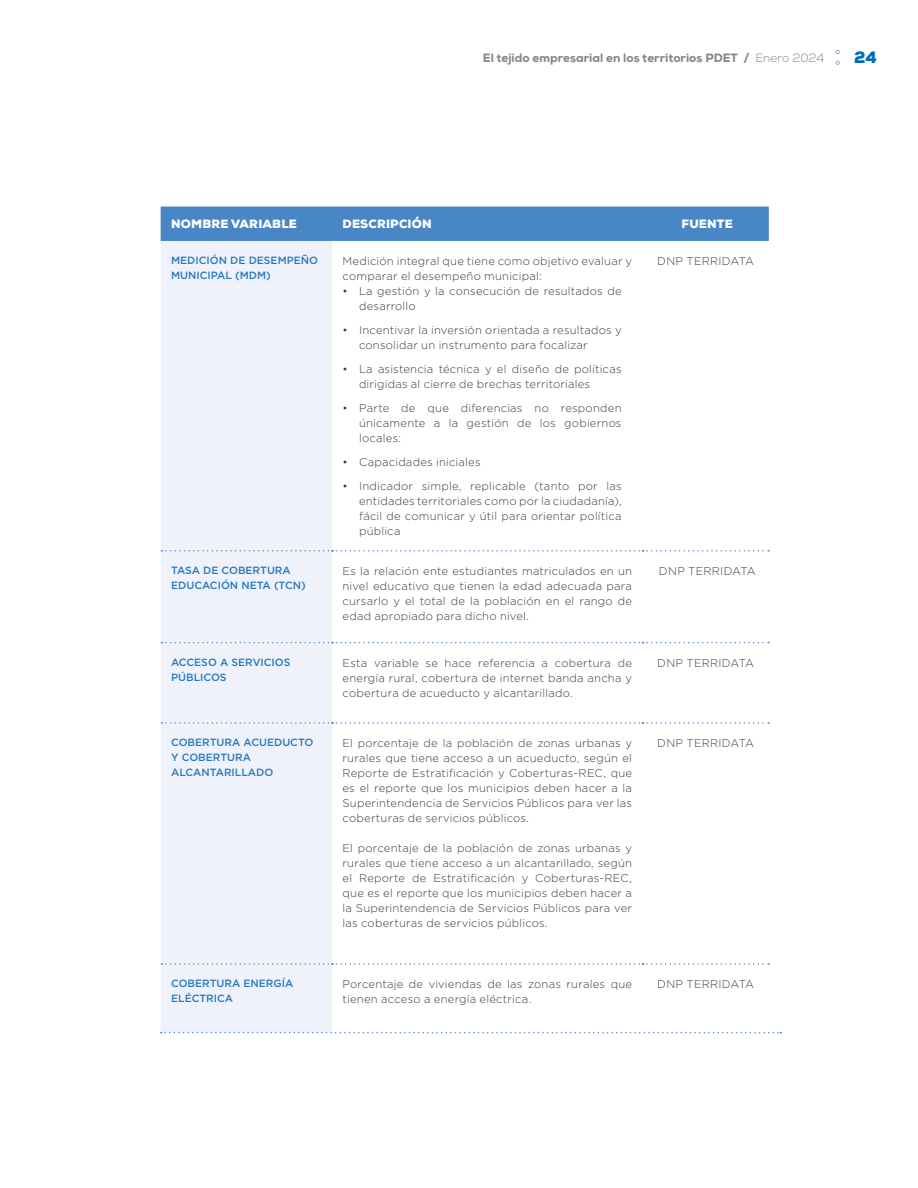
<style>
.page{position:relative;width:918px;height:1188px;background:#fff}
.page>*{position:absolute;margin:0;border:0;box-sizing:border-box;transform-origin:0 0}
.t1{font:900 16.5px "Nexa";color:#006eb7}
.t2{font:800 12px "Nexa";color:#878787}
.t3{font:900 12px "Nexa";letter-spacing:.015em;color:#fff}
.t4{font:300 11.25px/15px "Gotham";letter-spacing:.02em;color:#3c3c3b;text-align:justify}
.t5{font:500 10.5px/15px "Gotham";color:#2579be}
.s1{font-weight:300}
</style>
<div class="page">
<svg style="left:836px;top:61px;width:4px;height:4px"></svg>
<svg style="left:836px;top:50px;width:4px;height:4px"></svg>
<div style="left:161px;top:207px;width:608px;height:34px;background:#4986c6"></div>
<div style="left:161px;top:241px;width:171px;height:791px;background:#eff2fb"></div>
<svg style="left:161px;top:550px;width:608px;height:2px"></svg>
<svg style="left:161px;top:642px;width:608px;height:1px"></svg>
<svg style="left:161px;top:722px;width:608px;height:2px"></svg>
<svg style="left:161px;top:963px;width:608px;height:2px"></svg>
<svg style="left:161px;top:1032px;width:620px;height:1px"></svg>
<p class="t2" style="left:483px;top:50px;width:343px">El tejido empresarial en los territorios PDET / <span class="s1">Enero 2024</span></p>
<h1 class="t1" style="left:854px;top:47px;width:24px">24</h1>
<p class="t3" style="left:171px;top:216px;width:127px">NOMBRE VARIABLE</p>
<p class="t3" style="left:343px;top:216px;width:91px">DESCRIPCIÓN</p>
<p class="t3" style="left:682px;top:216px;width:53px">FUENTE</p>
<p class="t5" style="left:171px;top:253px;width:148px">MEDICIÓN DE DESEMPEÑO<br>MUNICIPAL (MDM)</p>
<p class="t4" style="left:343px;top:253px;width:291px">Medición integral que tiene como objetivo evaluar y comparar el desempeño municipal:</p>
<p class="t4" style="left:359px;top:283px;width:264px;text-indent:-17px">• La gestión y la consecución de resultados de desarrollo</p>
<p class="t4" style="left:359px;top:322px;width:264px;text-indent:-17px">• Incentivar la inversión orientada a resultados y consolidar un instrumento para focalizar</p>
<p class="t4" style="left:359px;top:361px;width:264px;text-indent:-17px">• La asistencia técnica y el diseño de políticas dirigidas al cierre de brechas territoriales</p>
<p class="t4" style="left:359px;top:400px;width:264px;text-indent:-17px">• Parte de que diferencias no responden únicamente a la gestión de los gobiernos locales:</p>
<p class="t4" style="left:343px;top:454px;width:140px">• Capacidades iniciales</p>
<p class="t4" style="left:359px;top:478px;width:264px;text-indent:-17px">• Indicador simple, replicable (tanto por las entidades territoriales como por la ciudadanía), fácil de comunicar y útil para orientar política pública</p>
<p class="t4" style="left:657px;top:253px;width:98px">DNP TERRIDATA</p>
<p class="t5" style="left:171px;top:563px;width:136px">TASA DE COBERTURA<br>EDUCACIÓN NETA (TCN)</p>
<p class="t4" style="left:343px;top:563px;width:291px">Es la relación ente estudiantes matriculados en un nivel educativo que tienen la edad adecuada para cursarlo y el total de la población en el rango de edad apropiado para dicho nivel.</p>
<p class="t4" style="left:659px;top:563px;width:98px">DNP TERRIDATA</p>
<p class="t5" style="left:171px;top:655px;width:121px">ACCESO A SERVICIOS<br>PÚBLICOS</p>
<p class="t4" style="left:343px;top:655px;width:291px">Esta variable se hace referencia a cobertura de energía rural, cobertura de internet banda ancha y cobertura de acueducto y alcantarillado.</p>
<p class="t4" style="left:657px;top:655px;width:98px">DNP TERRIDATA</p>
<p class="t5" style="left:171px;top:735px;width:144px">COBERTURA ACUEDUCTO<br>Y COBERTURA<br>ALCANTARILLADO</p>
<p class="t4" style="left:343px;top:735px;width:291px">El porcentaje de la población de zonas urbanas y rurales que tiene acceso a un acueducto, según el Reporte de Estratificación y Coberturas-REC, que es el reporte que los municipios deben hacer a la Superintendencia de Servicios Públicos para ver las coberturas de servicios públicos.</p>
<p class="t4" style="left:343px;top:840px;width:291px">El porcentaje de la población de zonas urbanas y rurales que tiene acceso a un alcantarillado, según el Reporte de Estratificación y Coberturas-REC, que es el reporte que los municipios deben hacer a la Superintendencia de Servicios Públicos para ver las coberturas de servicios públicos.</p>
<p class="t4" style="left:657px;top:735px;width:98px">DNP TERRIDATA</p>
<p class="t5" style="left:171px;top:976px;width:124px">COBERTURA ENERGÍA<br>ELÉCTRICA</p>
<p class="t4" style="left:343px;top:976px;width:291px">Porcentaje de viviendas de las zonas rurales que tienen acceso a energía eléctrica.</p>
<p class="t4" style="left:657px;top:976px;width:98px">DNP TERRIDATA</p>
</div>
